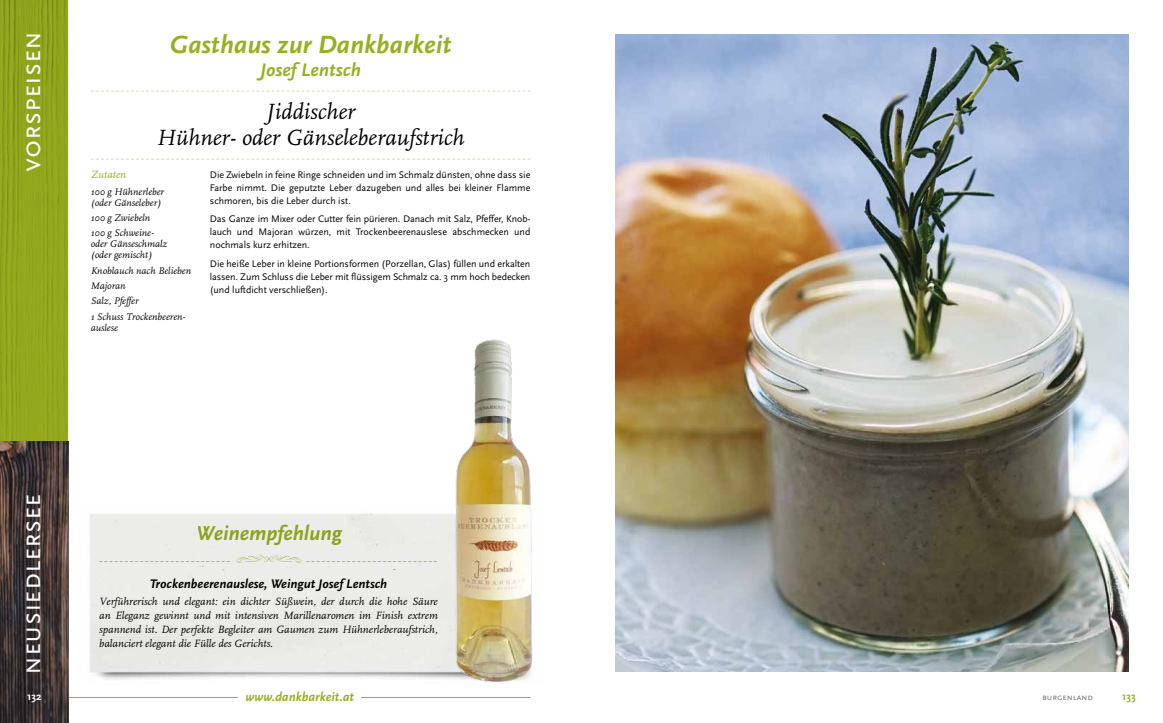
<style>
.page{position:relative;width:1163px;height:723px;background:#fff}
.page>*{position:absolute;margin:0;border:0;box-sizing:border-box;transform-origin:0 0}
.t1{font:28px "Scala Sans Caps";color:#fff}
.t2{font:italic 700 26px "Scala Sans";color:#9aaf1f}
.t3{font:italic 23px/26px "FF Scala";color:#000;text-align:center}
.t4{font:italic 700 21px "Scala Sans";color:#9aaf1f}
.t5{font:italic 700 19px "Scala Sans";color:#9aaf1f}
.t6{font:italic 700 13px "Scala Sans";color:#000}
.t7{font:italic 700 13px "Scala Sans";color:#9aaf1f}
.t8{font:italic 11px/14px "FF Scala";color:#000;text-align:justify}
.t9{font:italic 11px "FF Scala";color:#9aaf1f}
.t10{font:700 11px "Scala Sans";color:#9aaf1f}
.t11{font:700 11px "Scala Sans";color:#fff}
.t12{font:10px/13px "Scala Sans";color:#000;text-align:justify}
.t13{font:italic 10px/15.2px "FF Scala";color:#000}
.t14{font:9px "Scala Sans Caps";color:#6f6f6e}
</style>
<div class="page">
<div style="left:0;top:0;width:68px;height:594px;background:#92a61d"></div>
<svg style="left:91px;top:159px;width:439px;height:1px"></svg>
<svg style="left:91px;top:91px;width:439px;height:1px"></svg>
<hr style="left:69px;top:697px;width:461px;height:1px;background:#9aaf1f">
<img style="left:615px;top:34px;width:513px;height:638px">
<svg style="left:99px;top:561px;width:131px;height:1px"></svg>
<svg style="left:236px;top:554px;width:201px;height:10px"></svg>
<img style="left:454px;top:339px;width:80px;height:344px">
<div style="left:238px;top:691px;width:123px;height:15px;background:#fff"></div>
<img style="left:0;top:441px;width:68px;height:282px">
<h1 class="t1" style="left:16px;top:172px;width:142px;rotate:-90deg">vorspeisen</h1>
<h2 class="t2" style="left:170px;top:31px;width:283px">Gasthaus zur Dankbarkeit</h2>
<h3 class="t5" style="left:260px;top:60px;width:102px">Josef Lentsch</h3>
<h3 class="t3" style="left:157px;top:99px;width:309px">Jiddischer<br>Hühner- oder Gänseleberaufstrich</h3>
<p class="t9" style="left:91px;top:169px;width:37px">Zutaten</p>
<p class="t13" style="left:91px;top:186px;width:75px;line-height:11px">100 g Hühnerleber (oder Gänseleber)</p>
<p class="t13" style="left:91px;top:211px;width:65px">100 g Zwiebeln<br>100 g Schweine-</p>
<p class="t13" style="left:91px;top:239px;width:78px;line-height:11px">oder Gänseschmalz (oder gemischt)</p>
<p class="t13" style="left:91px;top:263px;width:102px">Knoblauch nach Belieben<br>Majoran<br>Salz, Pfeffer<br>1 Schuss Trockenbeeren-</p>
<p class="t13" style="left:91px;top:320px;width:29px">auslese</p>
<p class="t12" style="left:210px;top:168px;width:322px">Die Zwiebeln in feine Ringe schneiden und im Schmalz dünsten, ohne dass sie Farbe nimmt. Die geputzte Leber dazugeben und alles bei kleiner Flamme schmoren, bis die Leber durch ist.</p>
<p class="t12" style="left:210px;top:213px;width:322px">Das Ganze im Mixer oder Cutter fein pürieren. Danach mit Salz, Pfeffer, Knob&shy;lauch und Majoran würzen, mit Trockenbeerenauslese abschmecken und nochmals kurz erhitzen.</p>
<p class="t12" style="left:210px;top:257px;width:322px">Die heiße Leber in kleine Portionsformen (Porzellan, Glas) füllen und erkalten lassen. Zum Schluss die Leber mit flüssigem Schmalz ca. 3 mm hoch bedecken (und luftdicht verschließen).</p>
<h1 class="t1" style="left:16px;top:675px;width:183px;rotate:-90deg">neusiedlersee</h1>
<h3 class="t4" style="left:197px;top:522px;width:146px">Weinempfehlung</h3>
<h3 class="t6" style="left:150px;top:577px;width:239px">Trockenbeerenauslese, Weingut Josef Lentsch</h3>
<p class="t8" style="left:99px;top:594px;width:340px">Verführerisch und elegant: ein dichter Süßwein, der durch die hohe Säure an Eleganz gewinnt und mit intensiven Marillenaromen im Finish extrem spannend ist. Der perfekte Begleiter am Gaumen zum Hühnerleberaufstrich, balanciert elegant die Fülle des Gerichts.</p>
<p class="t11" style="left:27px;top:690px;width:16px">132</p>
<h3 class="t7" style="left:245px;top:689px;width:110px">www.dankbarkeit.at</h3>
<p class="t14" style="left:1042px;top:692px;width:52px">burgenland</p>
<p class="t10" style="left:1121px;top:690px;width:15px">133</p>
</div>
